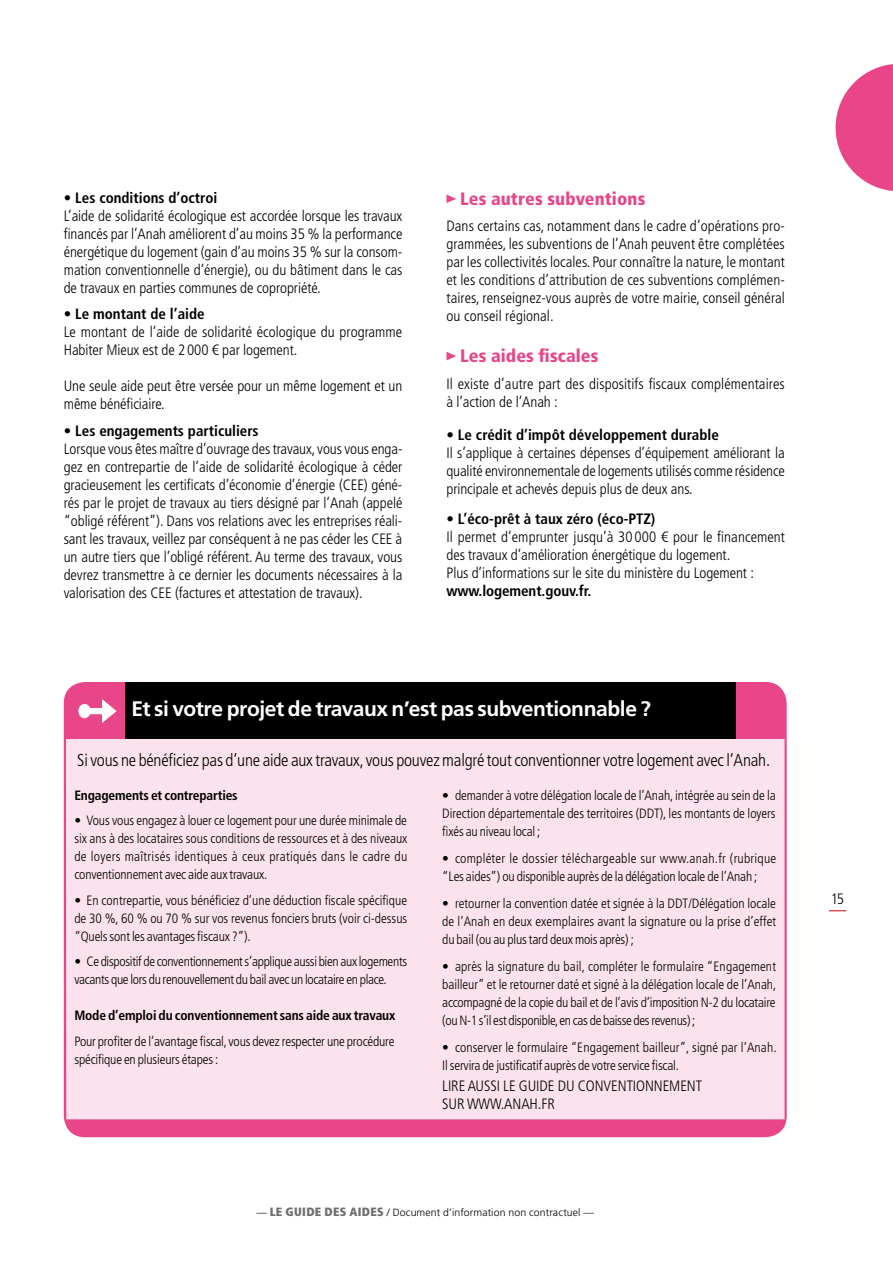
<style>
.page{position:relative;width:893px;height:1263px;background:#fff}
.page>*{position:absolute;margin:0;border:0;box-sizing:border-box;transform-origin:0 0}
.t1{font:700 21px "Frutiger LT Std";letter-spacing:-.015em;color:#fff}
.t2{font:900 condensed 18px "Frutiger LT Std";letter-spacing:.005em;color:#e94589}
.t3{font:300 condensed 17.25px "Frutiger LT Std";letter-spacing:-.01em;color:#000}
.t4{font:300 condensed 15px/18px "Frutiger LT Std";letter-spacing:-.005em;color:#000}
.t5{font:700 condensed 15px "Frutiger LT Std";color:#000}
.t6{font:300 condensed 13.5px/18px "Frutiger LT Std";letter-spacing:-.01em;color:#000;text-align:justify}
.t7{font:300 condensed 13.5px/18px "Frutiger LT Std";letter-spacing:.015em;color:#000}
.t8{font:700 condensed 13.5px "Frutiger LT Std";letter-spacing:-.015em;color:#000}
.t9{font:300 10.5px "Frutiger LT Std";letter-spacing:.01em;color:#000}
.s1{font-weight:900;font-stretch:condensed;font-size:12px;color:#706f6f}
</style>
<div class="page">
<svg style="left:829px;top:910px;width:17px;height:1px"></svg>
<svg style="left:836px;top:64px;width:57px;height:127px"></svg>
<div style="left:64px;top:682px;width:723px;height:455px;background:#e94589;border-radius:21px"></div>
<svg style="left:89px;top:699px;width:28px;height:24px"></svg>
<div style="left:78px;top:704px;width:13px;height:14px;background:#fff;border-radius:50%"></div>
<div style="left:66px;top:739px;width:718px;height:380px;background:#fbe2ec"></div>
<div style="left:125px;top:682px;width:611px;height:57px;background:#000"></div>
<svg style="left:446px;top:194px;width:10px;height:9px"></svg>
<svg style="left:446px;top:352px;width:10px;height:8px"></svg>
<p class="t5" style="left:64px;top:188px;width:155px">• Les conditions d’octroi</p>
<p class="t4" style="left:64px;top:207px;width:340px;text-align:justify">L’aide de solidarité écologique est accordée lorsque les travaux financés par l’Anah améliorent d’au moins 35 % la performance énergétique du logement (gain d’au moins 35 % sur la consom&shy;mation conventionnelle d’énergie), ou du bâtiment dans le cas de travaux en parties communes de copropriété.</p>
<p class="t5" style="left:64px;top:305px;width:142px">• Le montant de l’aide</p>
<p class="t4" style="left:64px;top:323px;width:340px">Le montant de l’aide de solidarité écologique du programme<br>Habiter Mieux est de 2000 € par logement.</p>
<p class="t4" style="left:64px;top:377px;width:340px">Une seule aide peut être versée pour un même logement et un même bénéficiaire.</p>
<p class="t5" style="left:64px;top:421px;width:196px">• Les engagements particuliers</p>
<p class="t4" style="left:64px;top:440px;width:340px;text-align:justify">Lorsque vous êtes maître d’ouvrage des travaux, vous vous enga&shy;gez en contrepartie de l’aide de solidarité écologique à céder gracieusement les certificats d’économie d’énergie (CEE) géné&shy;rés par le projet de travaux au tiers désigné par l’Anah (appelé “obligé référent”). Dans vos relations avec les entreprises réali&shy;sant les travaux, veillez par conséquent à ne pas céder les CEE à un autre tiers que l’obligé référent. Au terme des travaux, vous devrez transmettre à ce dernier les documents nécessaires à la valorisation des CEE (factures et attestation de travaux).</p>
<p class="t2" style="left:460px;top:188px;width:187px">Les autres subventions</p>
<p class="t4" style="left:446px;top:217px;width:340px;text-align:justify">Dans certains cas, notamment dans le cadre d’opérations pro&shy;grammées, les subventions de l’Anah peuvent être complétées par les collectivités locales. Pour connaître la nature, le montant et les conditions d’attribution de ces subventions complémen&shy;taires, renseignez-vous auprès de votre mairie, conseil général ou conseil régional.</p>
<p class="t2" style="left:460px;top:345px;width:140px">Les aides fiscales</p>
<p class="t4" style="left:446px;top:375px;width:340px">Il existe d’autre part des dispositifs fiscaux complémentaires à l’action de l’Anah :</p>
<p class="t5" style="left:446px;top:425px;width:274px">• Le crédit d’impôt développement durable</p>
<p class="t4" style="left:446px;top:444px;width:340px;text-align:justify">Il s’applique à certaines dépenses d’équipement améliorant la qualité environnementale de logements utilisés comme résidence principale et achevés depuis plus de deux ans.</p>
<p class="t5" style="left:446px;top:510px;width:210px">• L’éco-prêt à taux zéro (éco-PTZ)</p>
<p class="t4" style="left:446px;top:528px;width:340px">Il permet d’emprunter jusqu’à 30 000 € pour le financement des travaux d’amélioration énergétique du logement.<br>Plus d’informations sur le site du ministère du Logement :</p>
<p class="t5" style="left:446px;top:582px;width:146px">www.logement.gouv.fr.</p>
<h1 class="t1" style="left:131px;top:696px;width:521px">Et si votre projet de travaux n’est pas subventionnable ?</h1>
<p class="t3" style="left:77px;top:750px;width:694px">Si vous ne bénéficiez pas d’une aide aux travaux, vous pouvez malgré tout conventionner votre logement avec l’Anah.</p>
<p class="t8" style="left:74px;top:787px;width:165px">Engagements et contreparties</p>
<p class="t6" style="left:74px;top:812px;width:335px">• Vous vous engagez à louer ce logement pour une durée minimale de six ans à des locataires sous conditions de ressources et à des niveaux de loyers maîtrisés identiques à ceux pratiqués dans le cadre du conventionnement avec aide aux travaux.</p>
<p class="t6" style="left:74px;top:891px;width:334px">• En contrepartie, vous bénéficiez d’une déduction fiscale spécifique de 30 %, 60 % ou 70 % sur vos revenus fonciers bruts (voir ci-dessus “Quels sont les avantages fiscaux ?”).</p>
<p class="t6" style="left:74px;top:953px;width:334px">• Ce dispositif de conventionnement s’applique aussi bien aux logements vacants que lors du renouvellement du bail avec un locataire en place.</p>
<p class="t8" style="left:74px;top:1007px;width:322px">Mode d’emploi du conventionnement sans aide aux travaux</p>
<p class="t6" style="left:74px;top:1032px;width:322px">Pour profiter de l’avantage fiscal, vous devez respecter une procédure spécifique en plusieurs étapes :</p>
<p class="t6" style="left:442px;top:786px;width:335px">• demander à votre délégation locale de l’Anah, intégrée au sein de la Direction départementale des territoires (DDT), les montants de loyers fixés au niveau local ;</p>
<p class="t7" style="left:442px;top:849px;width:336px">• compléter le dossier téléchargeable sur www.anah.fr (rubrique “Les aides”) ou disponible auprès de la délégation locale de l’Anah ;</p>
<p class="t6" style="left:442px;top:894px;width:336px">• retourner la convention datée et signée à la DDT/Délégation locale de l’Anah en deux exemplaires avant la signature ou la prise d’effet du bail (ou au plus tard deux mois après) ;</p>
<p class="t6" style="left:442px;top:957px;width:336px">• après la signature du bail, compléter le formulaire “Engagement bailleur” et le retourner daté et signé à la délégation locale de l’Anah, accompagné de la copie du bail et de l’avis d’imposition N-2 du locataire (ou N-1 s’il est disponible, en cas de baisse des revenus) ;</p>
<p class="t6" style="left:442px;top:1038px;width:336px">• conserver le formulaire “Engagement bailleur”, signé par l’Anah.<br>Il servira de justificatif auprès de votre service fiscal.</p>
<p class="t4" style="left:442px;top:1077px;width:261px">LIRE AUSSI LE GUIDE DU CONVENTIONNEMENT<br>SUR WWW.ANAH.FR</p>
<p class="t9" style="left:256px;top:1206px;width:339px">— <span class="s1">LE GUIDE DES AIDES</span> / Document d’information non contractuel —</p>
<p class="t4" style="left:831px;top:890px;width:15px">15</p>
</div>
